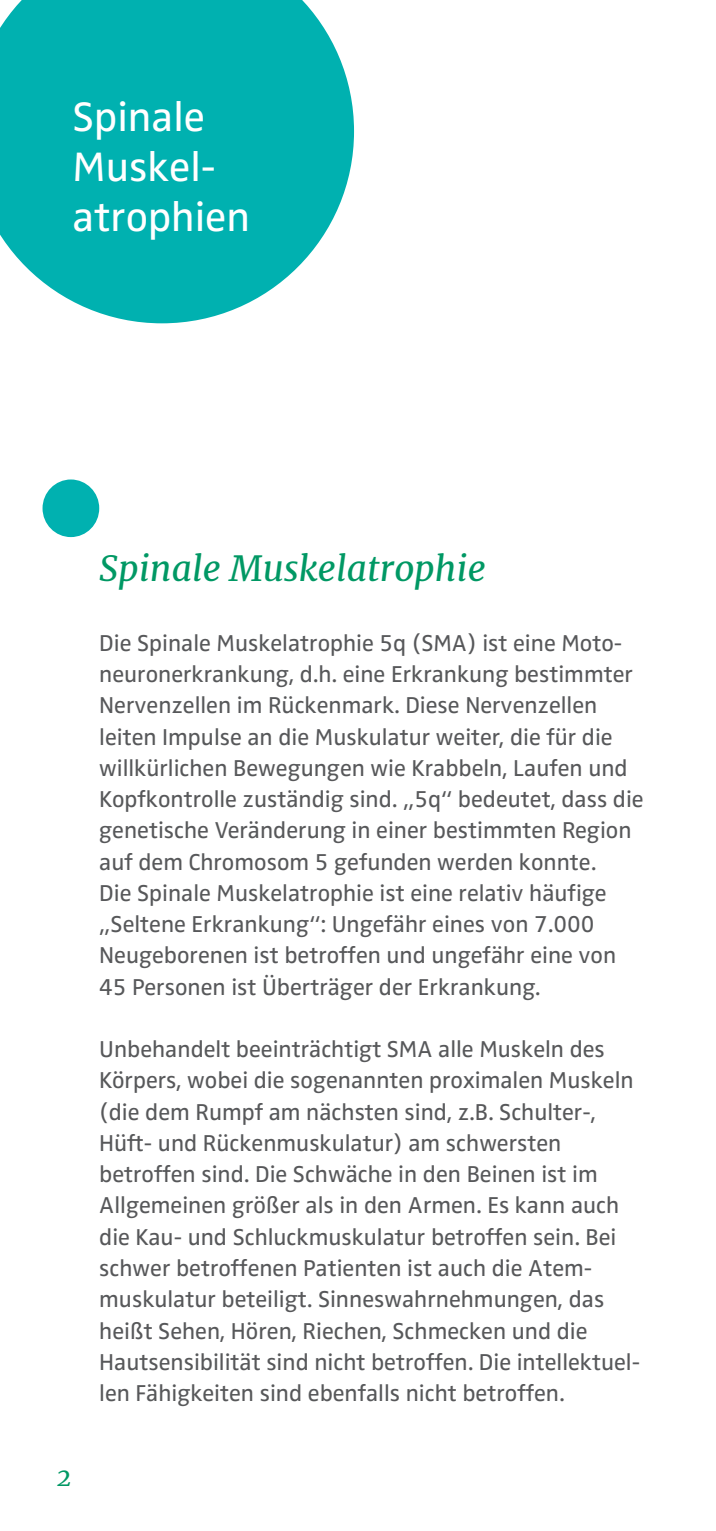
<style>
.page{position:relative;width:716px;height:1531px;background:#fff}
.page>*{position:absolute;margin:0;border:0;box-sizing:border-box;transform-origin:0 0}
.Zwo_OT_Head_23_Pt{font:42.5px "Zwo OT";color:#fff}
.Text_Zwo_9_5_Pt___12{font:italic 35px "Merriweather";letter-spacing:.005em;color:#009864}
.Head_2_Merryweather{font:italic 25px "Merriweather";color:#009864}
.Text_Zwo_9_5_Pt___12-2{font:23.75px/31.2px "Zwo OT";color:#57585a}
</style>
<div class="page">
<div style="left:43px;top:479px;width:56px;height:58px;background:#00b1b0;border-radius:50%"></div>
<svg style="left:0;top:0;width:354px;height:323px;background:#20bab9"></svg>
<p class="Zwo_OT_Head_23_Pt" style="left:73px;top:88px;width:134px">Spinale</p>
<p class="Zwo_OT_Head_23_Pt" style="left:73px;top:138px;width:145px">Muskel-</p>
<p class="Zwo_OT_Head_23_Pt" style="left:73px;top:188px;width:179px">atrophien</p>
<p class="Text_Zwo_9_5_Pt___12" style="left:99px;top:544px;width:388px">Spinale Muskelatrophie</p>
<p class="Text_Zwo_9_5_Pt___12-2" style="left:99px;top:629px;width:546px">Die Spinale Muskelatrophie 5q (SMA) ist eine Moto&shy;neuronerkrankung, d.h. eine Erkrankung bestimmter Nervenzellen im Rückenmark. Diese Nervenzellen leiten Impulse an die Muskulatur weiter, die für die willkürlichen Bewegungen wie Krabbeln, Laufen und Kopfkontrolle zuständig sind. „5q“ bedeutet, dass die genetische Veränderung in einer bestimmten Region auf dem Chromosom 5 gefunden werden konnte.<br>Die Spinale Muskelatrophie ist eine relativ häufige „Seltene Erkrankung“: Ungefähr eines von 7.000<br>Neugeborenen ist betroffen und ungefähr eine von 45 Personen ist Überträger der Erkrankung.</p>
<p class="Head_2_Merryweather" style="left:57px;top:1460px;width:16px">2</p>
<p class="Text_Zwo_9_5_Pt___12-2" style="left:99px;top:1035px;width:542px">Unbehandelt beeinträchtigt SMA alle Muskeln des Körpers, wobei die sogenannten proximalen Muskeln (die dem Rumpf am nächsten sind, z.B. Schulter-, Hüft- und Rückenmuskulatur) am schwersten betroffen sind. Die Schwäche in den Beinen ist im Allgemeinen größer als in den Armen. Es kann auch die Kau- und Schluckmuskulatur betroffen sein. Bei schwer betroffenen Patienten ist auch die Atem&shy;muskulatur beteiligt. Sinneswahrnehmungen, das heißt Sehen, Hören, Riechen, Schmecken und die Hautsensibilität sind nicht betroffen. Die intellektuel&shy;len Fähigkeiten sind ebenfalls nicht betroffen.</p>
</div>
